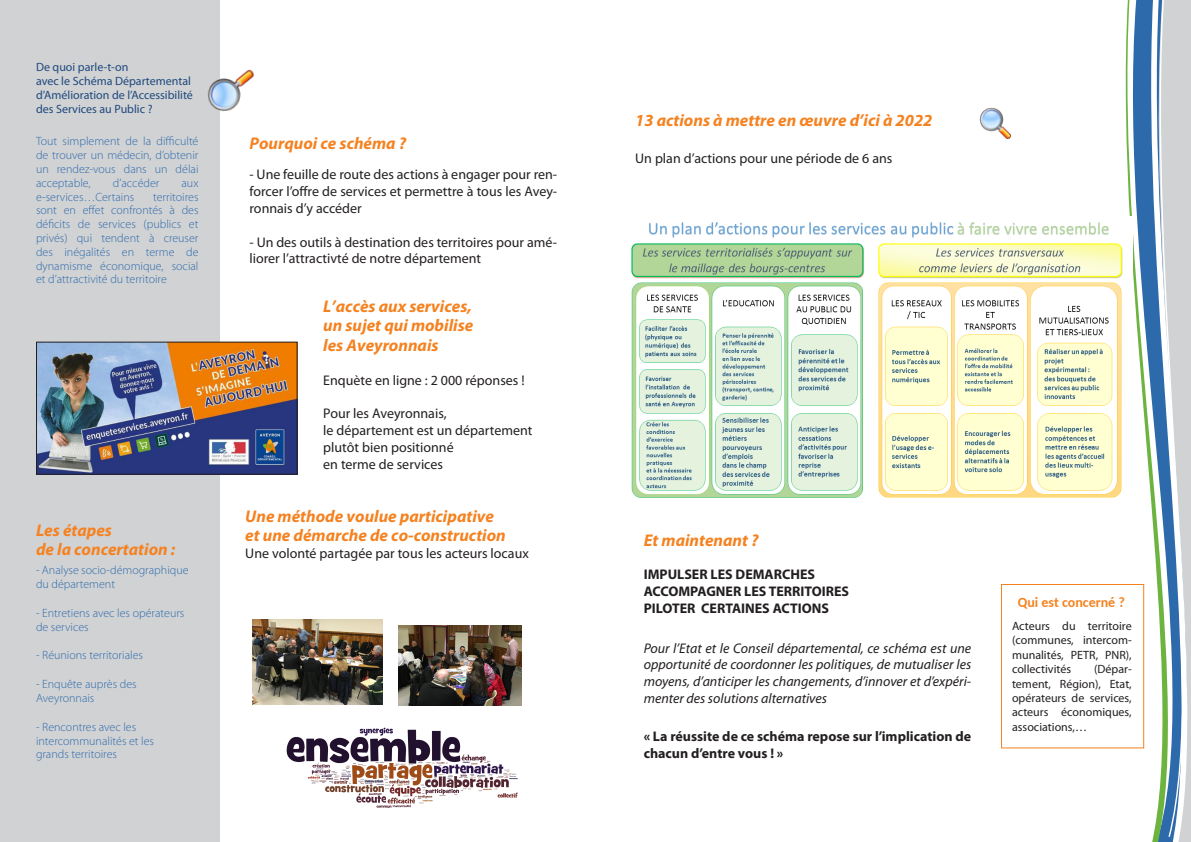
<style>
.page{position:relative;width:1191px;height:842px;background:#fff}
.page>*{position:absolute;margin:0;border:0;box-sizing:border-box;transform-origin:0 0}
.t1{font:italic 700 17px "Myriad Pro";color:#f58220}
.t2{font:14px/16.8px "Myriad Pro";color:#231f20;text-align:justify}
.t3{font:italic 14px/16.8px "Myriad Pro";color:#231f20;text-align:justify}
.t4{font:700 14px/16.8px "Myriad Pro";color:#231f20}
.Contenu_de_cadre{font:700 14px "Carlito";color:#f58220}
.t5{font:300 12px/13.8px "Myriad Pro";color:#2d6aab}
.t6{font:12px/14.4px "Myriad Pro";color:#231f20;text-align:justify}
.t7{font:12px/13.8px "Myriad Pro";color:#1f497d}
</style>
<div class="page">
<div style="left:0;top:0;width:220px;height:842px;background:#d1d2d4"></div>
<svg style="left:1120px;top:0;width:22px;height:749px"></svg>
<svg style="left:1142px;top:0;width:2px;height:749px"></svg>
<svg style="left:1144px;top:0;width:47px;height:842px"></svg>
<img style="left:207px;top:69px;width:47px;height:43px">
<img style="left:286px;top:727px;width:231px;height:81px">
<img style="left:38px;top:344px;width:257px;height:129px">
<div style="left:36px;top:342px;width:261px;height:133px;border:1px solid #231f20"></div>
<img style="left:252px;top:619px;width:131px;height:86px">
<img style="left:399px;top:625px;width:123px;height:80px">
<img style="left:631px;top:217px;width:501px;height:288px">
<img style="left:979px;top:107px;width:32px;height:32px">
<div style="left:1001px;top:584px;width:143px;height:164px;border:1px solid #f58220"></div>
<p class="t7" style="left:36px;top:60px;width:94px">De quoi parle-t-on</p>
<p class="t7" style="left:36px;top:74px;width:157px">avec le Schéma Départemental</p>
<p class="t7" style="left:36px;top:88px;width:158px">d’Amélioration de l’Accessibilité des Services au Public ?</p>
<p class="t5" style="left:36px;top:134px;width:164px;text-align:justify">Tout simplement de la difficulté de trouver un médecin, d’obtenir un rendez-vous dans un délai acceptable,</p>
<p class="t5" style="left:113px;top:176px;width:48px">d’accéder</p>
<p class="t5" style="left:181px;top:176px;width:18px">aux</p>
<p class="t5" style="left:36px;top:190px;width:100px">e-services…Certains</p>
<p class="t5" style="left:36px;top:190px;width:164px;text-align:justify;text-indent:117px">territoires sont en effet confrontés à des déficits de services (publics et privés) qui tendent à creuser des inégalités en terme de dynamisme économique, social et d’attractivité du territoire</p>
<p class="t1" style="left:36px;top:519px;width:77px">Les étapes</p>
<p class="t1" style="left:36px;top:539px;width:141px">de la concertation :</p>
<p class="t5" style="left:36px;top:563px;width:154px">- Analyse socio-démographique du département</p>
<p class="t5" style="left:36px;top:606px;width:150px">- Entretiens avec les opérateurs de services</p>
<p class="t5" style="left:36px;top:648px;width:109px">- Réunions territoriales</p>
<p class="t5" style="left:36px;top:677px;width:102px">- Enquête auprès des<br>Aveyronnais</p>
<p class="t5" style="left:36px;top:720px;width:120px">- Rencontres avec les intercommunalités et les grands territoires</p>
<p class="t1" style="left:249px;top:132px;width:158px">Pourquoi ce schéma ?</p>
<p class="t2" style="left:249px;top:166px;width:309px">- Une feuille de route des actions à engager pour ren&shy;forcer l’offre de services et permettre à tous les Avey&shy;ronnais d’y accéder</p>
<p class="t2" style="left:249px;top:233px;width:309px">- Un des outils à destination des territoires pour amé&shy;liorer l’attractivté de notre département</p>
<p class="t1" style="left:323px;top:295px;width:150px">L’accès aux services,</p>
<p class="t1" style="left:323px;top:315px;width:151px">un sujet qui mobilise</p>
<p class="t1" style="left:323px;top:334px;width:117px">les Aveyronnais</p>
<p class="t2" style="left:323px;top:371px;width:203px">Enquète en ligne : 2 000 réponses !</p>
<p class="t2" style="left:323px;top:405px;width:125px">Pour les Aveyronnais,</p>
<p class="t2" style="left:323px;top:422px;width:211px">le département est un département</p>
<p class="t2" style="left:323px;top:438px;width:132px">plutôt bien positionné</p>
<p class="t2" style="left:323px;top:455px;width:121px">en terme de services</p>
<p class="t1" style="left:245px;top:505px;width:250px">Une méthode voulue participative</p>
<p class="t1" style="left:245px;top:524px;width:262px">et une démarche de co-construction</p>
<p class="t2" style="left:245px;top:545px;width:285px">Une volonté partagée par tous les acteurs locaux</p>
<p class="t1" style="left:635px;top:109px;width:299px">13 actions à mettre en œuvre d’ici à 2022</p>
<p class="t2" style="left:635px;top:149px;width:259px">Un plan d’actions pour une période de 6 ans</p>
<p class="t1" style="left:643px;top:529px;width:116px">Et maintenant ?</p>
<p class="t4" style="left:643px;top:566px;width:173px">IMPULSER LES DEMARCHES</p>
<p class="t4" style="left:643px;top:582px;width:207px">ACCOMPAGNER LES TERRITOIRES</p>
<p class="t4" style="left:643px;top:599px;width:187px">PILOTER CERTAINES ACTIONS</p>
<p class="t3" style="left:643px;top:639px;width:329px">Pour l’Etat et le Conseil départemental, ce schéma est une opportunité de coordonner les politiques, de mutualiser les moyens, d’anticiper les changements, d’innover et d’expéri&shy;menter des solutions alternatives</p>
<p class="t4" style="left:643px;top:727px;width:329px">« La réussite de ce schéma repose sur l’implication de chacun d’entre vous ! »</p>
<p class="Contenu_de_cadre" style="left:1017px;top:593px;width:109px">Qui est concerné ?</p>
<p class="t6" style="left:1012px;top:618px;width:121px">Acteurs du territoire (communes, intercom&shy;munalités, PETR, PNR), collectivités</p>
<p class="t6" style="left:1012px;top:662px;width:121px;text-indent:82px">(Dépar&shy;tement, Région), Etat, opérateurs de services, acteurs économiques, associations,…</p>
</div>
